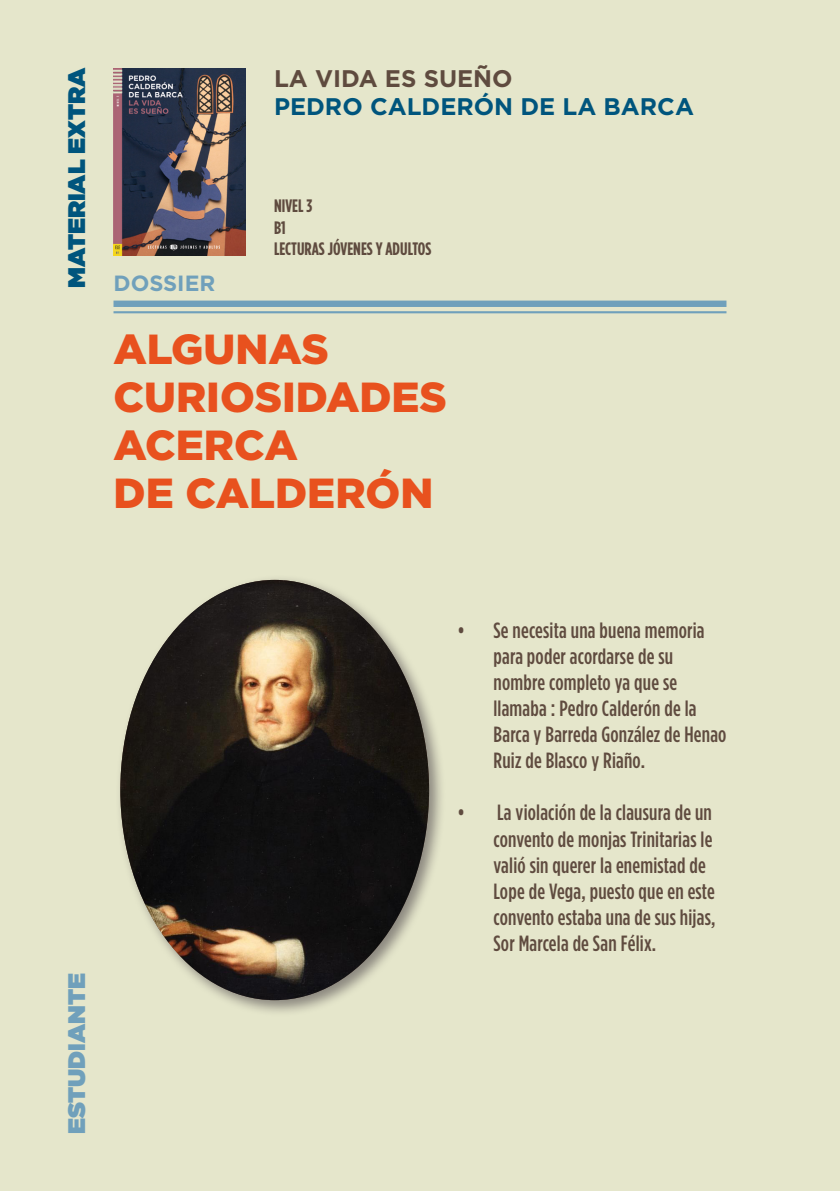
<style>
.page{position:relative;width:840px;height:1191px;background:#fff}
.page>*{position:absolute;margin:0;border:0;box-sizing:border-box;transform-origin:0 0}
.t1{font:900 42px/48px "Gotham HTF";color:#e8511e}
.t2{font:700 24px "Gotham HTF";color:#00557d}
.t3{font:900 24px "Gotham HTF";color:#00557d}
.t4{font:700 24px "Gotham HTF";color:#5f4b3f}
.t5{font:900 24px "Gotham HTF";color:#70a0bb}
.t6{font:500 condensed 22px/26px "Gotham HTF";letter-spacing:.01em;color:#5f4b3f}
.t7{font:700 22px "Gotham HTF";color:#70a0bb}
.t8{font:700 condensed 18px/21.6px "Gotham HTF";color:#5f4b3f}
</style>
<div class="page">
<div style="left:0;top:0;width:839px;height:1191px;background:#e5e6cb"></div>
<img style="left:113px;top:68px;width:132px;height:187px">
<div style="left:113px;top:300px;width:613px;height:7px;background:#70a0bb"></div>
<hr style="left:113px;top:311px;width:613px;height:2px;background:#70a0bb">
<div style="left:115px;top:574px;width:330px;height:442px;background:#6e6966;opacity:.75"></div>
<img style="left:120px;top:580px;width:309px;height:420px">
<p class="t3" style="left:63px;top:288px;width:222px;rotate:-90deg">MATERIAL EXTRA</p>
<p class="t4" style="left:274px;top:65px;width:240px">LA VIDA ES SUEÑO</p>
<p class="t2" style="left:274px;top:93px;width:421px">PEDRO CALDERÓN DE LA BARCA</p>
<p class="t7" style="left:113px;top:270px;width:103px">DOSSIER</p>
<p class="t8" style="left:274px;top:194px;width:159px">NIVEL 3<br>B1<br>LECTURAS JÓVENES Y ADULTOS</p>
<h1 class="t1" style="left:113px;top:324px;width:335px">ALGUNAS<br>CURIOSIDADES<br>ACERCA<br>DE CALDERÓN</h1>
<p class="t5" style="left:63px;top:1134px;width:163px;rotate:-90deg">ESTUDIANTE</p>
<p class="t6" style="left:493px;top:617px;width:234px;text-indent:-36px">• Se necesita una buena memoria para poder acordarse de su nombre completo ya que se llamaba : Pedro Calderón de la<br>Barca y Barreda González de Henao<br>Ruiz de Blasco y Riaño.</p>
<p class="t6" style="left:493px;top:799px;width:223px;text-indent:-36px">• La violación de la clausura de un convento de monjas Trinitarias le valió sin querer la enemistad de<br>Lope de Vega, puesto que en este convento estaba una de sus hijas,<br>Sor Marcela de San Félix.</p>
</div>
